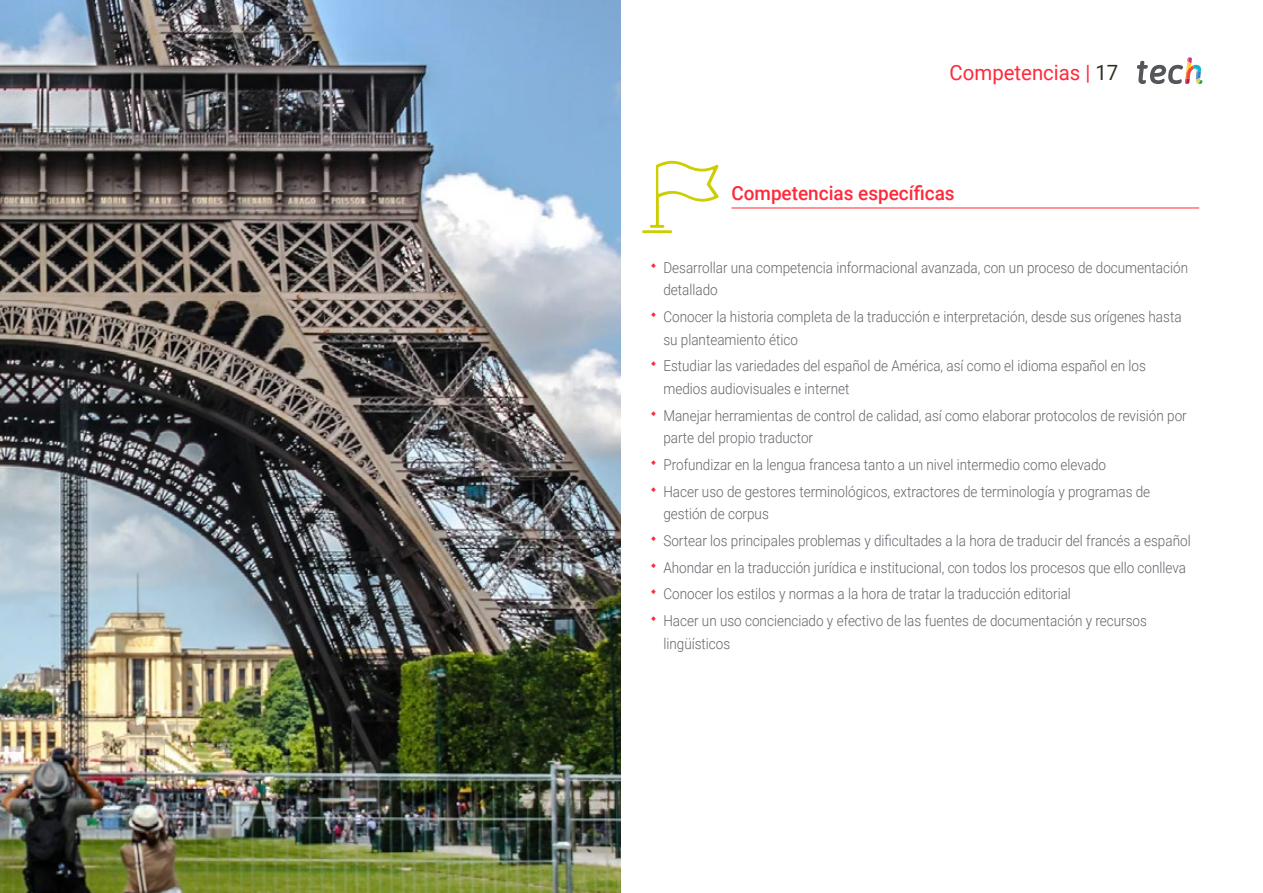
<style>
.page{position:relative;width:1263px;height:893px;background:#fff}
.page>*{position:absolute;margin:0;border:0;box-sizing:border-box;transform-origin:0 0}
.t1{font:21px "Roboto";color:#ff293a}
.t2{font:500 19.5px "Roboto";color:#ff293a}
.t3{font:300 15px/26.7px "Roboto";color:#61646a;scale:.9 1}
.s1{color:#312e20}
</style>
<div class="page">
<hr style="left:731px;top:208px;width:468px;height:1px;background:#ff293a">
<svg style="left:1137px;top:57px;width:65px;height:27px"></svg>
<img style="left:0;top:0;width:621px;height:893px">
<hr style="left:642px;top:230px;width:30px;height:3px;background:#cdce00">
<svg style="left:650px;top:161px;width:69px;height:67px"></svg>
<h1 class="t1" style="left:950px;top:57px;width:170px">Competencias | <span class="s1">17</span></h1>
<h2 class="t2" style="left:731px;top:179px;width:225px">Competencias específicas</h2>
<p class="t3" style="left:663px;top:256px;width:585px;line-height:22.5px">Desarrollar una competencia informacional avanzada, con un proceso de documentación detallado</p>
<p class="t3" style="left:663px;top:305px;width:577px;line-height:22.5px">Conocer la historia completa de la traducción e interpretación, desde sus orígenes hasta su planteamiento ético</p>
<p class="t3" style="left:663px;top:354px;width:538px;line-height:22.5px">Estudiar las variedades del español de América, así como el idioma español en los medios audiovisuales e internet</p>
<p class="t3" style="left:663px;top:403px;width:583px;line-height:22.5px">Manejar herramientas de control de calidad, así como elaborar protocolos de revisión por parte del propio traductor</p>
<p class="t3" style="left:663px;top:451px;width:542px">Profundizar en la lengua francesa tanto a un nivel intermedio como elevado<br>Hacer uso de gestores terminológicos, extractores de terminología y programas de</p>
<p class="t3" style="left:663px;top:500px;width:587px">gestión de corpus<br>Sortear los principales problemas y dificultades a la hora de traducir del francés a español Ahondar en la traducción jurídica e institucional, con todos los procesos que ello conlleva Conocer los estilos y normas a la hora de tratar la traducción editorial<br>Hacer un uso concienciado y efectivo de las fuentes de documentación y recursos</p>
<p class="t3" style="left:663px;top:629px;width:76px">lingüísticos</p>
</div>
